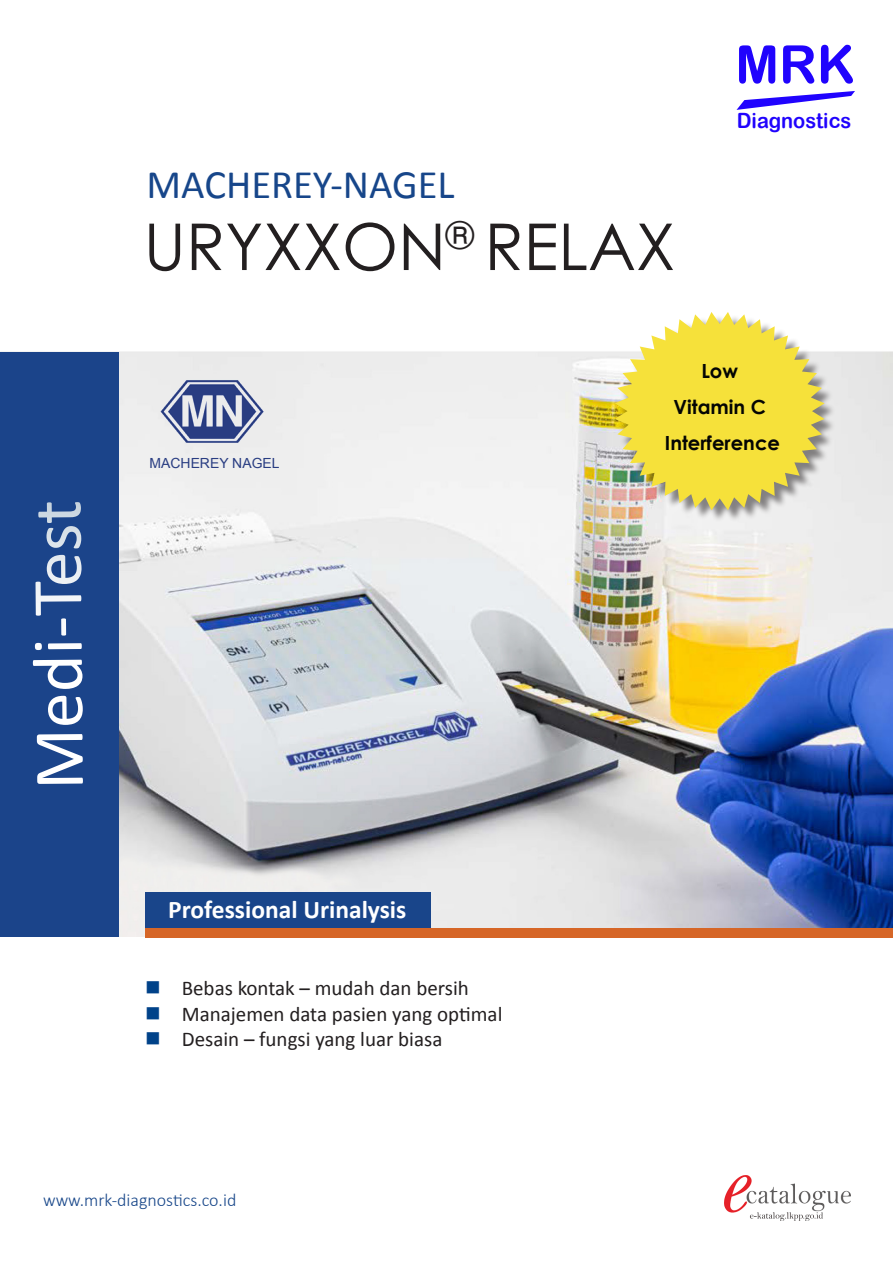
<style>
.page{position:relative;width:893px;height:1263px;background:#fff}
.page>*{position:absolute;margin:0;border:0;box-sizing:border-box;transform-origin:0 0}
.t1{font:72px "Calibri";color:#fff}
.t2{font:64.65px "Century Gothic";color:#231f20}
.t3{font:52.5px "Arial Rounded MT Bold";color:#2003fd}
.t4{font:40.5px "Calibri";color:#17468a}
.t5{font:700 25.5px "Calibri";color:#fff}
.t6{font:21.15px "Arial Rounded MT Bold";color:#2003fd;scale:.95 1}
.t7{font:21px "Calibri";color:#231f20}
.t8{font:700 19.5px "Century Gothic";color:#040503}
.t9{font:300 18px "Calibri";color:#174689}
.t10{font:13.95px "Arial";color:#293d82}
.s1{color:#004289}
</style>
<div class="page">
<svg style="left:736px;top:91px;width:119px;height:19px"></svg>
<img style="left:0;top:351px;width:893px;height:586px">
<div style="left:0;top:352px;width:119px;height:585px;background:#1b448a"></div>
<div style="left:145px;top:892px;width:286px;height:45px;background:#19458a"></div>
<div style="left:617px;top:314px;width:219px;height:208px;background:#231f20;opacity:.53"></div>
<svg style="left:615px;top:312px;width:210px;height:198px"></svg>
<img style="left:725px;top:1175px;width:125px;height:46px">
<img style="left:151px;top:367px;width:118px;height:87px">
<div style="left:145px;top:928px;width:748px;height:9px;background:#d66627"></div>
<p class="t4" style="left:147px;top:159px;width:310px">MACHEREY-NAGEL</p>
<p class="t2" style="left:144px;top:201px;width:533px">URYXXON<sup>®</sup> RELAX</p>
<p class="t3" style="left:735px;top:33px;width:122px">MRK</p>
<p class="t6" style="left:737px;top:108px;width:122px">Diagnostics</p>
<p class="t1" style="left:15px;top:791px;width:291px;rotate:-91deg">Medi-Test</p>
<p class="t10" style="left:150px;top:454px;width:132px">MACHEREY NAGEL</p>
<p class="t5" style="left:168px;top:893px;width:240px">Professional Urinalysis</p>
<p class="t7" style="left:145px;top:975px;width:325px"><span class="s1">■</span> Bebas kontak – mudah dan bersih</p>
<p class="t7" style="left:145px;top:1000px;width:359px"><span class="s1">■</span> Manajemen data pasien yang optimal</p>
<p class="t7" style="left:145px;top:1025px;width:299px"><span class="s1">■</span> Desain – fungsi yang luar biasa</p>
<p class="t9" style="left:43px;top:1189px;width:195px">www.mrk-diagnostics.co.id</p>
<p class="t8" style="left:701px;top:356px;width:38px">Low</p>
<p class="t8" style="left:673px;top:392px;width:94px">Vitamin C</p>
<p class="t8" style="left:665px;top:428px;width:117px">Interference</p>
</div>
